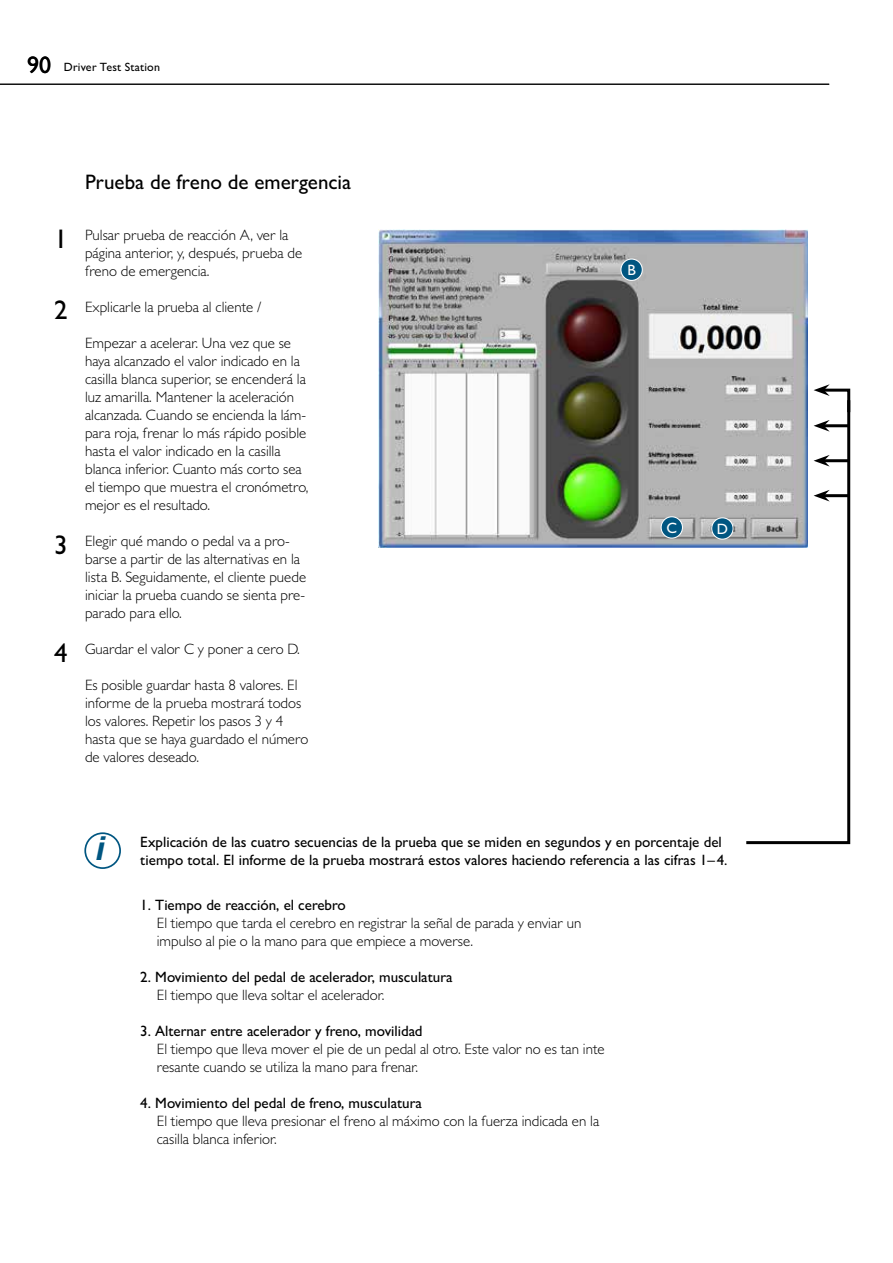
<style>
.page{position:relative;width:893px;height:1263px;background:#fff}
.page>*{position:absolute;margin:0;border:0;box-sizing:border-box;transform-origin:0 0}
.t1{font:italic 700 33px "Arial";color:#005681}
.t2{font:500 27px "Gill Sans MT Pro";color:#000}
.t3{font:500 21px "Gill Sans MT Pro";color:#000}
.t4{font:300 15px/18px "Gill Sans MT Pro";color:#000}
.t5{font:500 15px/18px "Gill Sans MT Pro";color:#000}
.t6{font:500 15px "Gill Sans MT Pro";color:#fff}
.t7{font:500 12px "Gill Sans MT Pro";letter-spacing:.015em;color:#000}
.s1{font-size:24px}
.s2{font-weight:500;font-size:27px}
</style>
<div class="page">
<hr style="left:0;top:84px;width:829px;height:1px;background:#000">
<img style="left:379px;top:230px;width:429px;height:317px">
<svg style="left:743px;top:397px;width:108px;height:448px"></svg>
<svg style="left:814px;top:384px;width:37px;height:48px"></svg>
<hr style="left:824px;top:459px;width:25px;height:3px;background:#000">
<svg style="left:814px;top:455px;width:16px;height:12px"></svg>
<hr style="left:824px;top:494px;width:25px;height:3px;background:#000">
<svg style="left:814px;top:490px;width:16px;height:11px"></svg>
<div style="left:621px;top:259px;width:21px;height:21px;background:#005681;border-radius:50%"></div>
<div style="left:620px;top:259px;width:23px;height:22px;border:1px solid #fff;border-radius:50%"></div>
<div style="left:661px;top:517px;width:21px;height:21px;background:#005681;border-radius:50%"></div>
<div style="left:661px;top:516px;width:22px;height:23px;border:1px solid #fff;border-radius:50%"></div>
<div style="left:712px;top:518px;width:21px;height:21px;background:#005681;border-radius:50%"></div>
<div style="left:711px;top:517px;width:23px;height:23px;border:1px solid #fff;border-radius:50%"></div>
<div style="left:84px;top:832px;width:37px;height:37px;border:2px solid #005681;border-radius:50%"></div>
<p class="t7" style="left:27px;top:60px;width:135px"><span class="s1">90</span> Driver Test Station</p>
<h3 class="t3" style="left:85px;top:169px;width:268px">Prueba de freno de emergencia</h3>
<p class="t4" style="left:85px;top:226px;width:219px;text-indent:-31px"><span class="s2">1</span> Pulsar prueba de reacción A, ver la página anterior, y, después, prueba de freno de emergencia.</p>
<p class="t4" style="left:85px;top:298px;width:178px">Explicarle la prueba al cliente /</p>
<p class="t4" style="left:85px;top:334px;width:225px">Empezar a acelerar. Una vez que se haya alcanzado el valor indicado en la casilla blanca superior, se encenderá la luz amarilla. Mantener la aceleración alcanzada. Cuando se encienda la lám&shy;para roja, frenar lo más rápido posible hasta el valor indicado en la casilla blanca inferior. Cuanto más corto sea el tiempo que muestra el cronómetro, mejor es el resultado.</p>
<p class="t4" style="left:85px;top:532px;width:223px">Elegir qué mando o pedal va a pro&shy;barse a partir de las alternativas en la lista B. Seguidamente, el cliente puede iniciar la prueba cuando se sienta pre&shy;parado para ello.</p>
<p class="t4" style="left:85px;top:640px;width:216px">Guardar el valor C y poner a cero D.</p>
<p class="t4" style="left:85px;top:676px;width:225px">Es posible guardar hasta 8 valores. El informe de la prueba mostrará todos los valores. Repetir los pasos 3 y 4 hasta que se haya guardado el número de valores deseado.</p>
<h2 class="t2" style="left:54px;top:294px;width:15px">2</h2>
<h2 class="t2" style="left:54px;top:529px;width:15px">3</h2>
<h2 class="t2" style="left:54px;top:637px;width:15px">4</h2>
<p class="t6" style="left:627px;top:261px;width:10px">B</p>
<p class="t6" style="left:666px;top:519px;width:12px">C</p>
<p class="t6" style="left:717px;top:520px;width:13px">D</p>
<h1 class="t1" style="left:95px;top:826px;width:11px">i</h1>
<p class="t5" style="left:140px;top:832px;width:589px">Explicación de las cuatro secuencias de la prueba que se miden en segundos y en porcentaje del tiempo total. El informe de la prueba mostrará estos valores haciendo referencia a las cifras 1–4.</p>
<p class="t5" style="left:140px;top:895px;width:207px">1. Tiempo de reacción, el cerebro</p>
<p class="t4" style="left:157px;top:913px;width:426px">El tiempo que tarda el cerebro en registrar la señal de parada y enviar un impulso al pie o la mano para que empiece a moverse.</p>
<p class="t5" style="left:140px;top:967px;width:314px">2. Movimiento del pedal de acelerador, musculatura</p>
<p class="t4" style="left:157px;top:985px;width:229px">El tiempo que lleva soltar el acelerador.</p>
<p class="t5" style="left:140px;top:1021px;width:284px">3. Alternar entre acelerador y freno, movilidad</p>
<p class="t4" style="left:157px;top:1039px;width:449px">El tiempo que lleva mover el pie de un pedal al otro. Este valor no es tan inte resante cuando se utiliza la mano para frenar.</p>
<p class="t5" style="left:140px;top:1093px;width:283px">4. Movimiento del pedal de freno, musculatura</p>
<p class="t4" style="left:157px;top:1111px;width:444px">El tiempo que lleva presionar el freno al máximo con la fuerza indicada en la casilla blanca inferior.</p>
</div>
